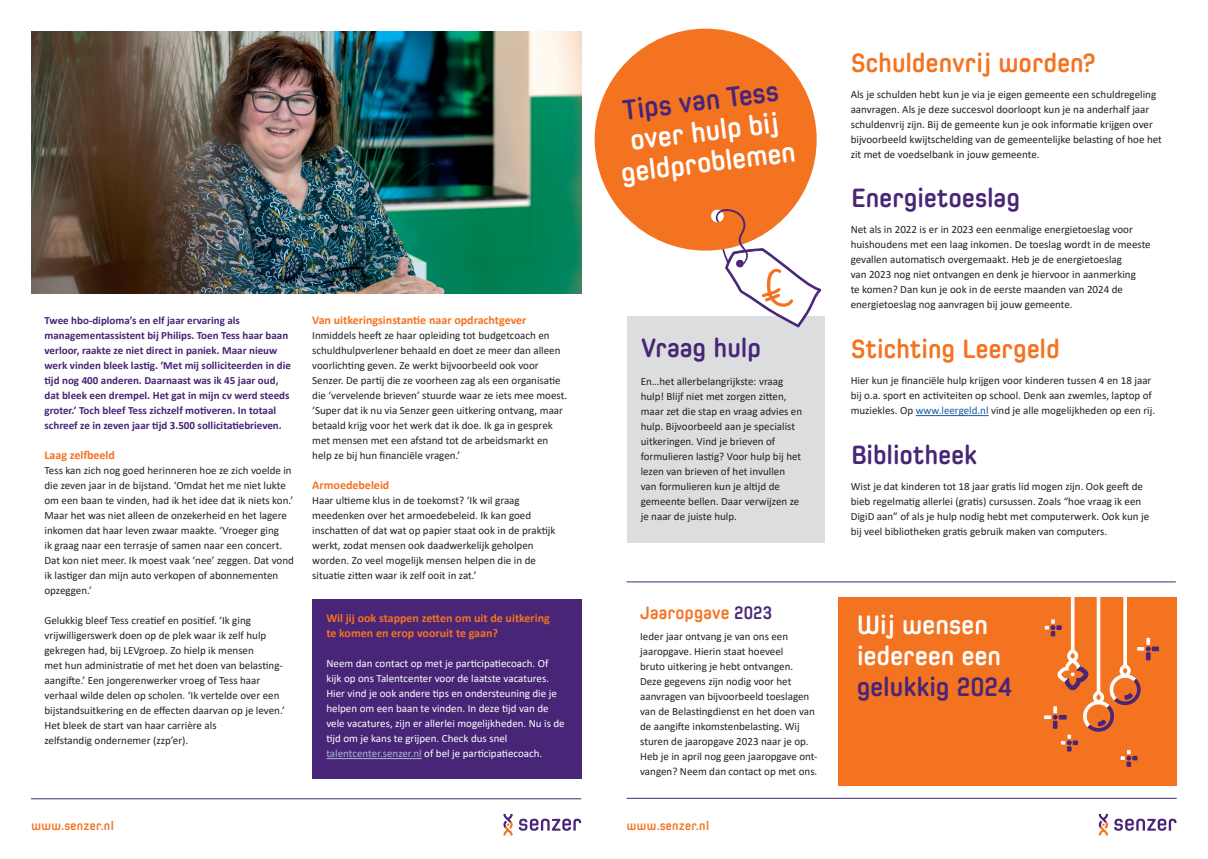
<style>
.page{position:relative;width:1208px;height:859px;background:#fff}
.page>*{position:absolute;margin:0;border:0;box-sizing:border-box;transform-origin:0 0}
._01_Heading_klein{font:700 28.8px "Spoon";color:#fff}
._01_Heading_klein-2{font:700 28.8px "Spoon";color:#482576}
._01_Heading_klein-3{font:700 27.1px "Spoon";letter-spacing:-.04em;color:#fff}
._01_Heading_klein-4{font:700 27.1px "Spoon";letter-spacing:-.045em;color:#482576}
._01_Heading_klein-5{font:700 27px "Spoon";letter-spacing:-.04em;color:#f47321}
._01_Heading_klein-6{font:700 27px "Spoon";letter-spacing:-.04em;color:#482576}
.t1{font:700 18.4px "Spoon";letter-spacing:-.03em;color:#f47321}
.t2{font:700 12.9px "Spoon";letter-spacing:-.02em;color:#f47321}
.t3{font:700 12px "Calibri";color:#f47321}
._01_Heading_klein-7{font:11px/15px "Calibri";color:#231f20}
.t4{font:700 11px/15px "Calibri";color:#482576}
.t5{font:11px/15px "Calibri";color:#fff}
.s1{color:#aab8d8}
.s2{color:#482576}
.s3{color:#175d9e}
</style>
<div class="page">
<div style="left:627px;top:316px;width:197px;height:227px;background:#dcdddf"></div>
<hr style="left:31px;top:798px;width:550px;height:1px;background:#482576">
<img style="left:31px;top:31px;width:550px;height:262px">
<div style="left:312px;top:599px;width:269px;height:180px;background:#482576"></div>
<hr style="left:326px;top:758px;width:96px;height:1px;background:#aab8d8">
<hr style="left:626px;top:798px;width:550px;height:1px;background:#482576">
<hr style="left:915px;top:415px;width:73px;height:1px;background:#175d9e">
<hr style="left:626px;top:581px;width:549px;height:1px;background:#482576">
<div style="left:838px;top:597px;width:338px;height:189px;background:#f47321"></div>
<svg style="left:1096px;top:597px;width:4px;height:22px"></svg>
<svg style="left:1123px;top:597px;width:4px;height:22px"></svg>
<svg style="left:1070px;top:597px;width:4px;height:22px"></svg>
<svg style="left:1044px;top:619px;width:115px;height:147px"></svg>
<div style="left:594px;top:29px;width:222px;height:222px;background:#f47321;border-radius:50%"></div>
<svg style="left:711px;top:210px;width:12px;height:12px"></svg>
<svg style="left:716px;top:208px;width:105px;height:120px"></svg>
<svg style="left:503px;top:814px;width:78px;height:21px"></svg>
<svg style="left:1098px;top:814px;width:78px;height:21px"></svg>
<p class="t4" style="left:45px;top:312px;width:248px">Twee hbo-diploma’s en elf jaar ervaring als managementassistent bij Philips. Toen Tess haar baan verloor, raakte ze niet direct in paniek. Maar nieuw werk vinden bleek lastig. ‘Met mij solliciteerden in die tijd nog 400 anderen. Daarnaast was ik 45 jaar oud, dat bleek een drempel. Het gat in mijn cv werd steeds groter.’ Toch bleef Tess zichzelf motiveren. In totaal schreef ze in zeven jaar tijd 3.500 sollicitatiebrieven.</p>
<p class="t3" style="left:45px;top:446px;width:72px">Laag zelfbeeld</p>
<p class="_01_Heading_klein-7" style="left:45px;top:462px;width:251px">Tess kan zich nog goed herinneren hoe ze zich voelde in die zeven jaar in de bijstand. ‘Omdat het me niet lukte om een baan te vinden, had ik het idee dat ik niets kon.’ Maar het was niet alleen de onzekerheid en het lagere inkomen dat haar leven zwaar maakte. ‘Vroeger ging<br>ik graag naar een terrasje of samen naar een concert.<br>Dat kon niet meer. Ik moest vaak ‘nee’ zeggen. Dat vond ik lastiger dan mijn auto verkopen of abonnementen opzeggen.’</p>
<p class="_01_Heading_klein-7" style="left:45px;top:612px;width:242px">Gelukkig bleef Tess creatief en positief. ‘Ik ging vrijwilligerswerk doen op de plek waar ik zelf hulp gekregen had, bij LEVgroep. Zo hielp ik mensen<br>met hun administratie of met het doen van belasting&shy;aangifte.’ Een jongerenwerker vroeg of Tess haar verhaal wilde delen op scholen. ‘Ik vertelde over een bijstandsuitkering en de effecten daarvan op je leven.’ Het bleek de start van haar carrière als<br>zelfstandig ondernemer (zzp’er).</p>
<p class="t3" style="left:312px;top:312px;width:216px">Van uitkeringsinstantie naar opdrachtgever</p>
<p class="_01_Heading_klein-7" style="left:312px;top:328px;width:256px">Inmiddels heeft ze haar opleiding tot budgetcoach en schuldhulpverlener behaald en doet ze meer dan alleen voorlichting geven. Ze werkt bijvoorbeeld ook voor Senzer. De partij die ze voorheen zag als een organisatie die ‘vervelende brieven’ stuurde waar ze iets mee moest. ‘Super dat ik nu via Senzer geen uitkering ontvang, maar betaald krijg voor het werk dat ik doe. Ik ga in gesprek met mensen met een afstand tot de arbeidsmarkt en help ze bij hun financiële vragen.’</p>
<p class="t3" style="left:312px;top:477px;width:79px">Armoedebeleid</p>
<p class="_01_Heading_klein-7" style="left:312px;top:493px;width:245px">Haar ultieme klus in de toekomst? ‘Ik wil graag meedenken over het armoedebeleid. Ik kan goed inschatten of dat wat op papier staat ook in de praktijk werkt, zodat mensen ook daadwerkelijk geholpen worden. Zo veel mogelijk mensen helpen die in de situatie zitten waar ik zelf ooit in zat.’</p>
<p class="t3" style="left:326px;top:610px;width:225px">Wil jij ook stappen zetten om uit de uitkering</p>
<p class="t3" style="left:326px;top:625px;width:173px">te komen en erop vooruit te gaan?</p>
<p class="t5" style="left:326px;top:656px;width:240px">Neem dan contact op met je participatiecoach. Of kijk op ons Talentcenter voor de laatste vacatures.<br>Hier vind je ook andere tips en ondersteuning die je helpen om een baan te vinden. In deze tijd van de vele vacatures, zijn er allerlei mogelijkheden. Nu is de tijd om je kans te grijpen. Check dus snel <span class="s1">talentcenter.senzer.nl</span> of bel je participatiecoach.</p>
<p class="_01_Heading_klein-2" style="left:621px;top:94px;width:159px;rotate:-7deg">Tips van Tess</p>
<p class="_01_Heading_klein" style="left:628px;top:124px;width:143px;rotate:-7deg">over hulp bij</p>
<p class="_01_Heading_klein" style="left:618px;top:156px;width:178px;rotate:-7deg">geldproblemen</p>
<p class="_01_Heading_klein-6" style="left:640px;top:333px;width:122px">Vraag hulp</p>
<p class="_01_Heading_klein-7" style="left:640px;top:373px;width:163px">En…het allerbelangrijkste: vraag hulp! Blijf niet met zorgen zitten, maar zet die stap en vraag advies en hulp. Bijvoorbeeld aan je specialist uitkeringen. Vind je brieven of formulieren lastig? Voor hulp bij het lezen van brieven of het invullen van formulieren kun je altijd de gemeente bellen. Daar verwijzen ze je naar de juiste hulp.</p>
<p class="t1" style="left:640px;top:602px;width:134px">Jaaropgave <span class="s2">2023</span></p>
<p class="_01_Heading_klein-7" style="left:640px;top:628px;width:179px">Ieder jaar ontvang je van ons een jaaropgave. Hierin staat hoeveel<br>bruto uitkering je hebt ontvangen.<br>Deze gegevens zijn nodig voor het aanvragen van bijvoorbeeld toeslagen van de Belastingdienst en het doen van de aangifte inkomstenbelasting. Wij sturen de jaaropgave 2023 naar je op.<br>Heb je in april nog geen jaaropgave ont&shy;vangen? Neem dan contact op met ons.</p>
<p class="t2" style="left:31px;top:818px;width:85px">www.senzer.nl</p>
<p class="t2" style="left:626px;top:818px;width:85px">www.senzer.nl</p>
<p class="_01_Heading_klein-5" style="left:850px;top:47px;width:246px">Schuldenvrij worden?</p>
<p class="_01_Heading_klein-7" style="left:850px;top:86px;width:313px">Als je schulden hebt kun je via je eigen gemeente een schuldregeling aanvragen. Als je deze succesvol doorloopt kun je na anderhalf jaar schuldenvrij zijn. Bij de gemeente kun je ook informatie krijgen over bijvoorbeeld kwijtschelding van de gemeentelijke belasting of hoe het zit met de voedselbank in jouw gemeente.</p>
<p class="_01_Heading_klein-6" style="left:850px;top:183px;width:171px">Energietoeslag</p>
<p class="_01_Heading_klein-7" style="left:850px;top:222px;width:301px">Net als in 2022 is er in 2023 een eenmalige energietoeslag voor huishoudens met een laag inkomen. De toeslag wordt in de meeste gevallen automatisch overgemaakt. Heb je de energietoeslag<br>van 2023 nog niet ontvangen en denk je hiervoor in aanmerking<br>te komen? Dan kun je ook in de eerste maanden van 2024 de energietoeslag nog aanvragen bij jouw gemeente.</p>
<p class="_01_Heading_klein-5" style="left:850px;top:334px;width:211px">Stichting Leergeld</p>
<p class="_01_Heading_klein-7" style="left:850px;top:373px;width:306px">Hier kun je financiële hulp krijgen voor kinderen tussen 4 en 18 jaar bij o.a. sport en activiteiten op school. Denk aan zwemles, laptop of muziekles. Op <span class="s3">www.leergeld.nl</span> vind je alle mogelijkheden op een rij.</p>
<p class="_01_Heading_klein-6" style="left:850px;top:439px;width:128px">Bibliotheek</p>
<p class="_01_Heading_klein-7" style="left:850px;top:478px;width:300px">Wist je dat kinderen tot 18 jaar gratis lid mogen zijn. Ook geeft de bieb regelmatig allerlei (gratis) cursussen. Zoals “hoe vraag ik een DigiD aan” of als je hulp nodig hebt met computerwerk. Ook kun je bij veel bibliotheken gratis gebruik maken van computers.</p>
<p class="_01_Heading_klein-3" style="left:856px;top:609px;width:134px">Wij wensen</p>
<p class="_01_Heading_klein-3" style="left:856px;top:640px;width:147px">iedereen een</p>
<p class="_01_Heading_klein-4" style="left:856px;top:671px;width:157px">gelukkig 2024</p>
</div>
